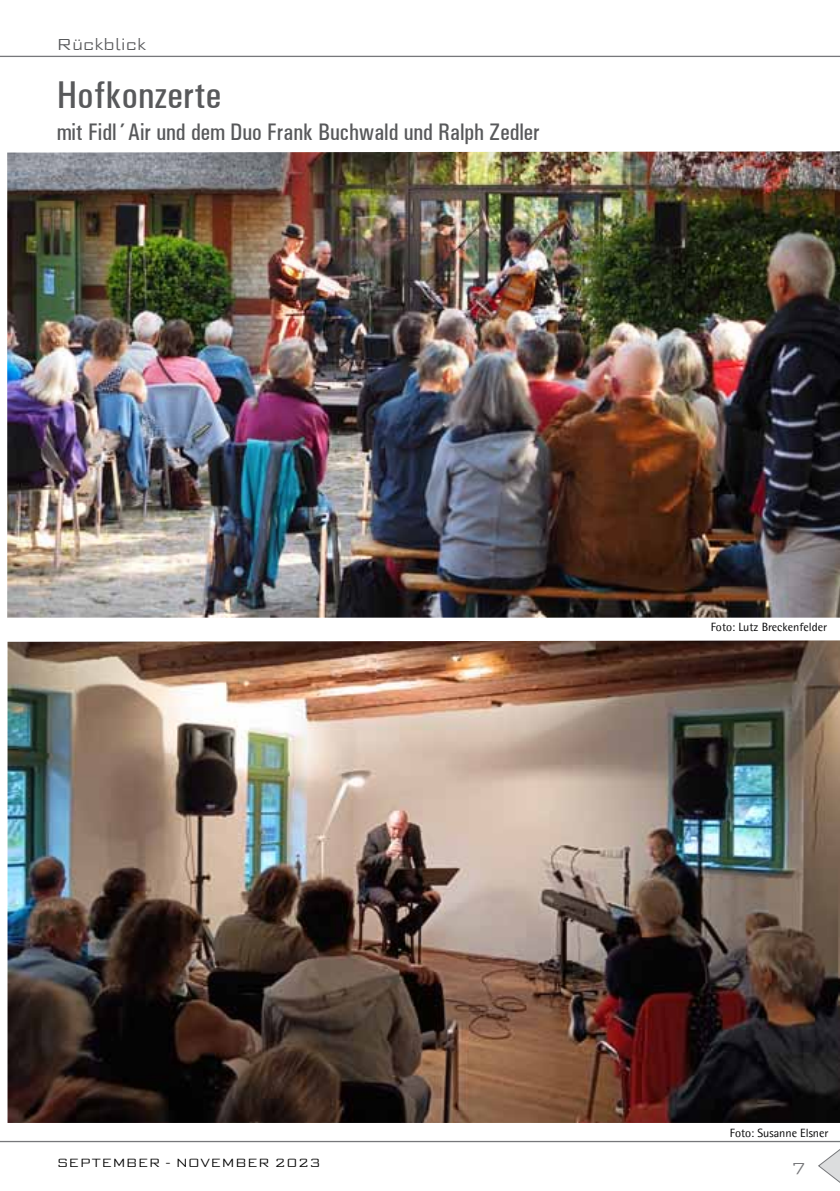
<style>
.page{position:relative;width:840px;height:1191px;background:#fff}
.page>*{position:absolute;margin:0;border:0;box-sizing:border-box;transform-origin:0 0}
.t1{font:500 condensed 38.8px "Univers";color:#58595b}
.t2{font:500 condensed 24px "Univers";color:#58595b}
.t3{font:300 16px "Morris Sans Com";color:#58595b}
.t4{font:300 16px "Morris Sans Com";color:#77787b}
.t5{font:12px "Agfa Rotis Semisans";color:#0a0a0b}
.t6{font:300 12px "Morris Sans Com";color:#000}
</style>
<div class="page">
<svg style="left:0;top:1140px;width:839px;height:42px"></svg>
<svg style="left:0;top:55px;width:839px;height:2px;background:#a9a9ab"></svg>
<img style="left:8px;top:640px;width:831px;height:483px">
<img style="left:7px;top:151px;width:832px;height:466px">
<p class="t3" style="left:56px;top:34px;width:91px">RÜCKBLICK</p>
<h1 class="t1" style="left:57px;top:73px;width:166px">Hofkonzerte</h1>
<p class="t2" style="left:57px;top:118px;width:484px">mit Fidl´Air und dem Duo Frank Buchwald und Ralph Zedler</p>
<p class="t5" style="left:710px;top:620px;width:118px">Foto: Lutz Breckenfelder</p>
<p class="t6" style="left:57px;top:1154px;width:266px">SEPTEMBER - NOVEMBER 2023</p>
<p class="t5" style="left:729px;top:1125px;width:100px">Foto: Susanne Elsner</p>
<p class="t4" style="left:790px;top:1157px;width:17px">7</p>
</div>
